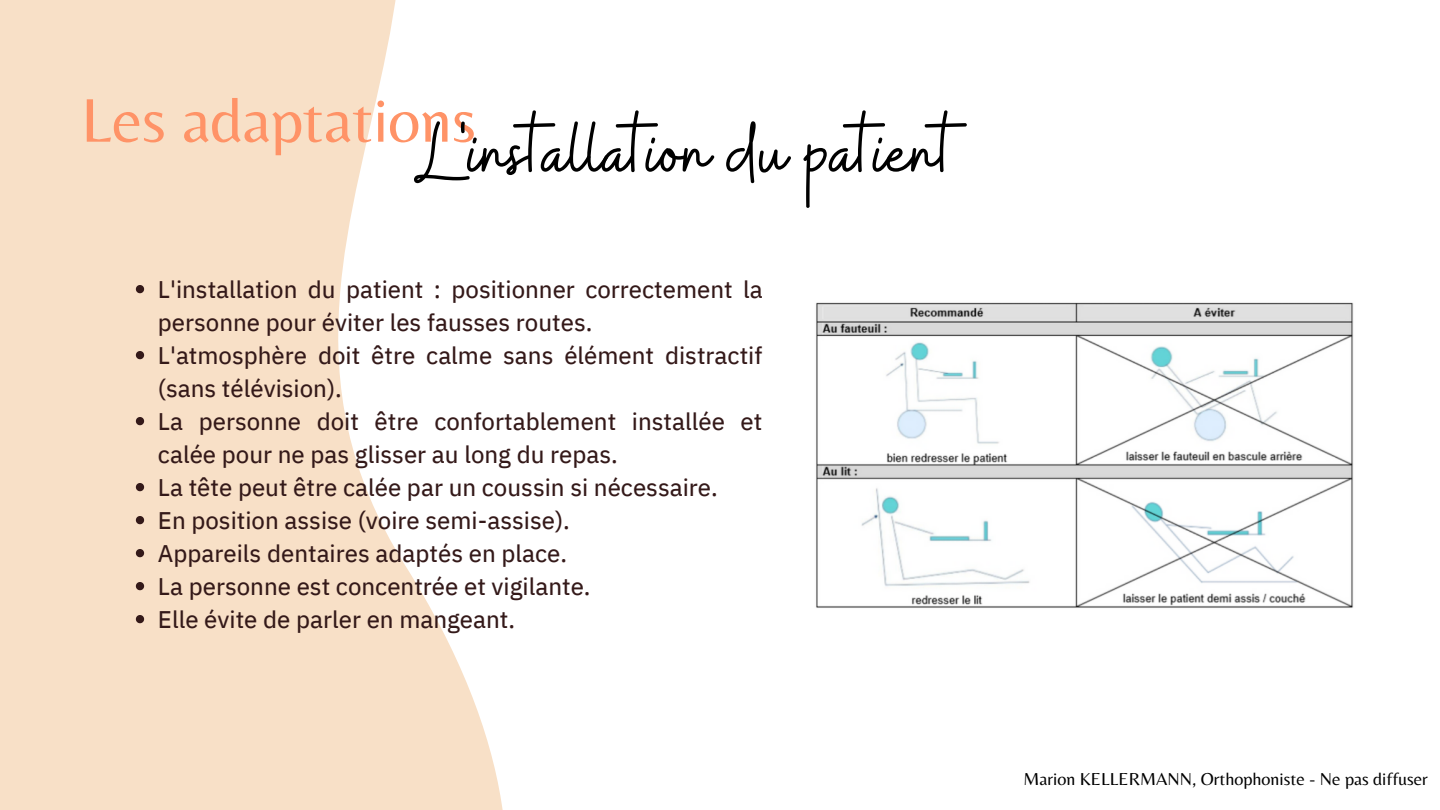
<style>
.page{position:relative;width:1440px;height:810px;background:#fff}
.page>*{position:absolute;margin:0;border:0;box-sizing:border-box;transform-origin:0 0}
.t1{font:86px "Buffalo";color:#000}
.t2{font:64px "Belleza";color:#ff9367}
.t3{font:24px/33px "IBM Plex Sans Hebrew Text";color:#341919}
.t4{font:18px "Belleza";color:#000}
</style>
<div class="page">
<svg style="left:0;top:0;width:503px;height:810px;fill:#f8e0c7"></svg>
<img style="left:816px;top:302px;width:538px;height:306px">
<svg style="left:136px;top:285px;width:8px;height:8px"></svg>
<svg style="left:136px;top:351px;width:8px;height:8px"></svg>
<svg style="left:136px;top:417px;width:8px;height:8px"></svg>
<svg style="left:136px;top:483px;width:8px;height:8px"></svg>
<svg style="left:136px;top:516px;width:8px;height:8px"></svg>
<svg style="left:136px;top:549px;width:8px;height:8px"></svg>
<svg style="left:136px;top:582px;width:8px;height:8px"></svg>
<svg style="left:136px;top:615px;width:8px;height:8px"></svg>
<p class="t2" style="left:81px;top:82px;width:397px">Les adaptations</p>
<p class="t1" style="left:416px;top:97px;width:540px">L'installation du patient</p>
<p class="t3" style="left:158px;top:272px;width:606px">L'installation du patient : positionner correctement la personne pour éviter les fausses routes.</p>
<p class="t3" style="left:158px;top:338px;width:606px">L'atmosphère doit être calme sans élément distractif (sans télévision).</p>
<p class="t3" style="left:158px;top:404px;width:606px">La personne doit être confortablement installée et calée pour ne pas glisser au long du repas.</p>
<p class="t3" style="left:158px;top:470px;width:561px">La tête peut être calée par un coussin si nécessaire.</p>
<p class="t3" style="left:158px;top:503px;width:413px">En position assise (voire semi-assise).</p>
<p class="t3" style="left:158px;top:536px;width:411px">Appareils dentaires adaptés en place.</p>
<p class="t3" style="left:158px;top:569px;width:434px">La personne est concentrée et vigilante.</p>
<p class="t3" style="left:158px;top:602px;width:359px">Elle évite de parler en mangeant.</p>
<p class="t4" style="left:1024px;top:768px;width:406px">Marion KELLERMANN, Orthophoniste - Ne pas diffuser</p>
</div>
